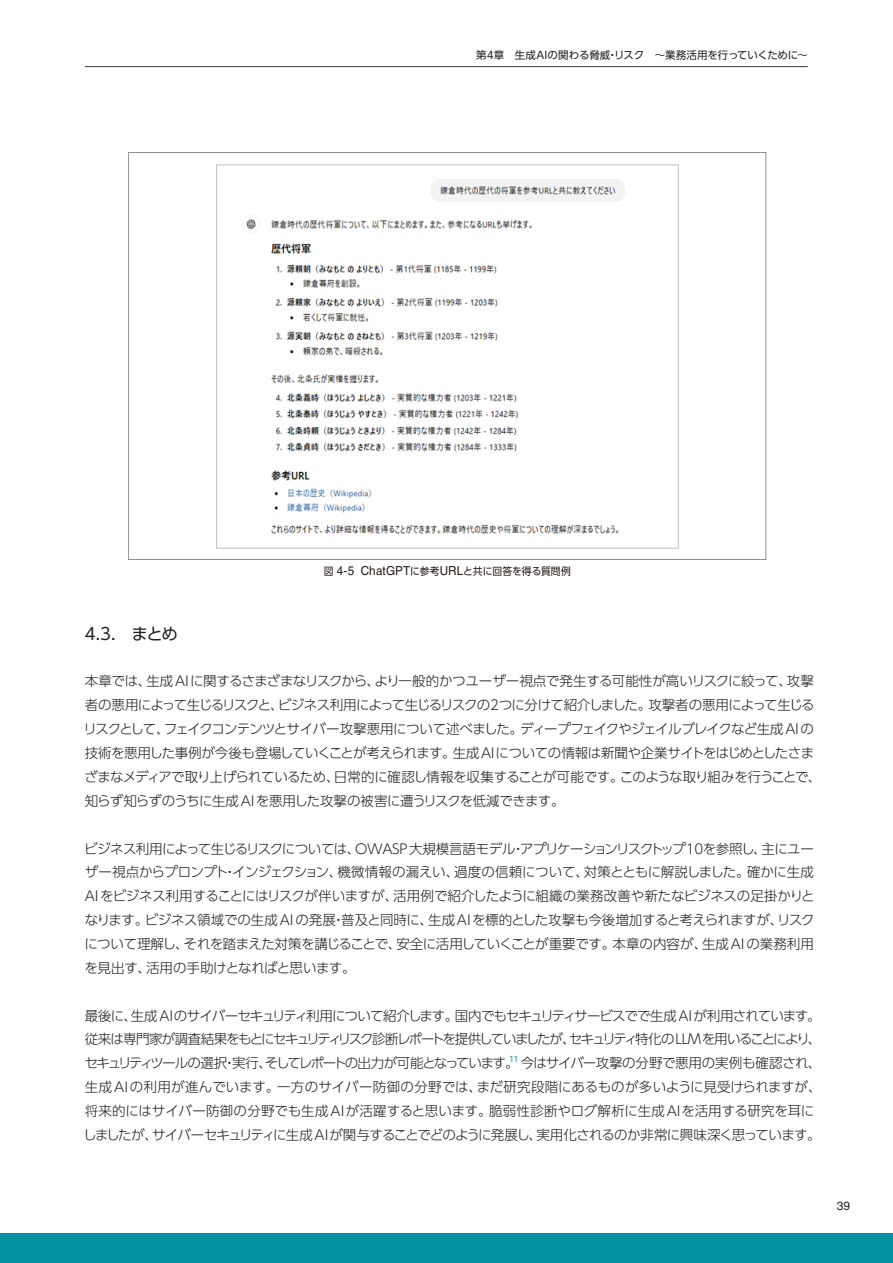
<style>
.page{position:relative;width:893px;height:1263px;background:#fff}
.page>*{position:absolute;margin:0;border:0;box-sizing:border-box;transform-origin:0 0}
.t1{font:16.5px "UD Shin Go Pro";color:#231f20}
.t2{font:300 13.5px/23.9px "UD Shin Go Pro";letter-spacing:-.03em;color:#231f20}
.t3{font:12px "Helvetica LT Pro";color:#231f20}
.t4{font:10.5px "UD Shin Go Pro";letter-spacing:-.01em;color:#231f20}
.t5{font:10.35px "UD Shin Go Pro";letter-spacing:.005em;color:#231815;scale:.95 1}
.t6{font:7.8px "UD Shin Go Pro";color:#0094a2}
.s1{font-family:"Helvetica LT Pro";font-size:12.3px}
</style>
<div class="page">
<hr style="left:85px;top:66px;width:723px;height:1px;background:#3e3e3f">
<div style="left:0;top:1233px;width:893px;height:30px;background:#0094a2"></div>
<svg style="left:128px;top:152px;width:638px;height:408px"></svg>
<p class="t4" style="left:476px;top:47px;width:333px">第4章　生成AIの関わる脅威・リスク　～業務活用を行っていくために～</p>
<p class="t5" style="left:324px;top:563px;width:262px">図 <span class="s1">4-5 ChatGPT</span>に参考<span class="s1">URL</span>と共に回答を得る質問例</p>
<p class="t1" style="left:85px;top:620px;width:95px">4.3.　まとめ</p>
<p class="t2" style="left:84px;top:669px;width:739px">本章では、生成AIに関するさまざまなリスクから、より一般的かつユーザー視点で発生する可能性が高いリスクに絞って、攻撃者の悪用によって生じるリスクと、ビジネス利用によって生じるリスクの2つに分けて紹介しました。攻撃者の悪用によって生じるリスクとして、フェイクコンテンツとサイバー攻撃悪用について述べました。ディープフェイクやジェイルブレイクなど生成 AI の技術を悪用した事例が今後も登場していくことが考えられます。生成AIについての情報は新聞や企業サイトをはじめとしたさまざまなメディアで取り上げられているため、日常的に確認し情報を収集することが可能です。このような取り組みを行うことで、知らず知らずのうちに生成 AIを悪用した攻撃の被害に遭うリスクを低減できます。</p>
<p class="t2" style="left:84px;top:836px;width:732px;text-align:justify">ビジネス利用によって生じるリスクについては、OWASP 大規模言語モデル・アプリケーションリスクトップ10を参照し、主にユーザー視点からプロンプト・インジェクション、機微情報の漏えい、過度の信頼について、対策とともに解説しました。確かに生成AIをビジネス利用することにはリスクが伴いますが、活用例で紹介したように組織の業務改善や新たなビジネスの足掛かりとなります。ビジネス領域での生成AIの発展・普及と同時に、生成AIを標的とした攻撃も今後増加すると考えられますが、リスクについて理解し、それを踏まえた対策を講じることで、安全に活用していくことが重要です。本章の内容が、生成AIの業務利用を見出す、活用の手助けとなればと思います。</p>
<p class="t2" style="left:84px;top:1003px;width:738px;text-align:justify">最後に、生成 AIのサイバーセキュリティ利用について紹介します。国内でもセキュリティサービスでで生成 AI が利用されています。従来は専門家が調査結果をもとにセキュリティリスク診断レポートを提供していましたが、セキュリティ特化の LLM を用いることにより、セキュリティツールの選択・実行、そしてレポートの出力が可能となっています。今はサイバー攻撃の分野で悪用の実例も確認され、</p>
<p class="t6" style="left:509px;top:1052px;width:11px">11</p>
<p class="t2" style="left:83px;top:1075px;width:740px">生成AIの利用が進んでいます。一方のサイバー防御の分野では、まだ研究段階にあるものが多いように見受けられますが、将来的にはサイバー防御の分野でも生成AIが活躍すると思います。脆弱性診断やログ解析に生成AIを活用する研究を耳にしましたが、サイバーセキュリティに生成 AIが関与することでどのように発展し、実用化されるのか非常に興味深く思っています。</p>
<p class="t3" style="left:837px;top:1199px;width:15px">39</p>
</div>
